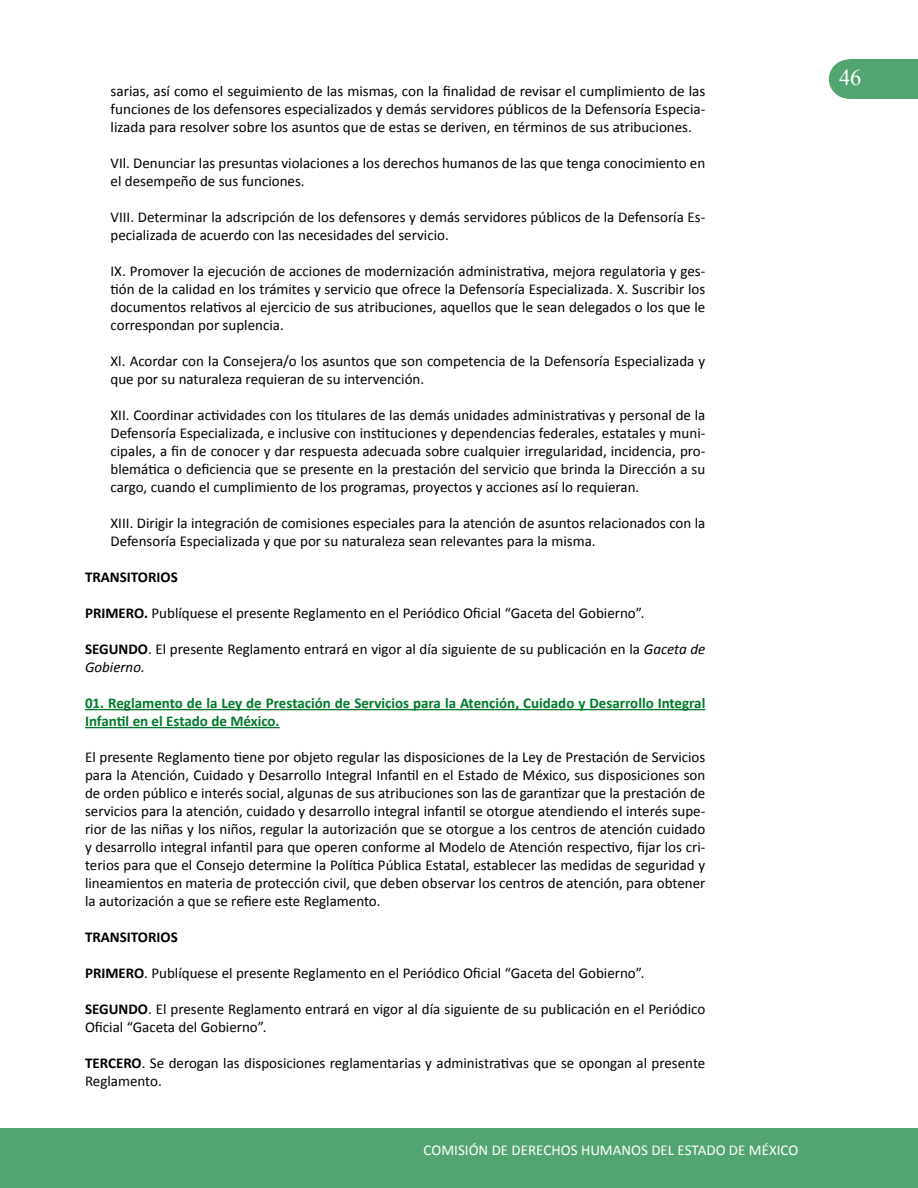
<style>
.page{position:relative;width:918px;height:1188px;background:#fff}
.page>*{position:absolute;margin:0;border:0;box-sizing:border-box;transform-origin:0 0}
.t1{font:22.5px "Times New Roman";color:#fff}
.t2{font:15px/18px "Calibri";color:#000}
.t3{font:700 15px/18px "Calibri";color:#00792c}
.t4{font:15px "Calibri";color:#fff}
.t5{font:700 15px "Calibri";color:#000}
.s1{font-weight:700}
.s2{font-style:italic}
</style>
<div class="page">
<div style="left:849px;top:59px;width:69px;height:40px;background:#52a470"></div>
<div style="left:829px;top:59px;width:41px;height:40px;background:#52a470;border-radius:50%"></div>
<div style="left:0;top:1128px;width:918px;height:60px;background:#52a470"></div>
<hr style="left:85px;top:709px;width:620px;height:1px;background:#00792c">
<hr style="left:85px;top:727px;width:195px;height:1px;background:#00792c">
<p class="t2" style="left:111px;top:82px;width:596px;text-align:justify">sarias, así como el seguimiento de las mismas, con la finalidad de revisar el cumplimiento de las funciones de los defensores especializados y demás servidores públicos de la Defensoría Especia&shy;lizada para resolver sobre los asuntos que de estas se deriven, en términos de sus atribuciones.</p>
<p class="t2" style="left:111px;top:154px;width:596px">VIl. Denunciar las presuntas violaciones a los derechos humanos de las que tenga conocimiento en el desempeño de sus funciones.</p>
<p class="t2" style="left:111px;top:208px;width:596px">VIII. Determinar la adscripción de los defensores y demás servidores públicos de la Defensoría Es&shy;pecializada de acuerdo con las necesidades del servicio.</p>
<p class="t2" style="left:111px;top:262px;width:596px;text-align:justify">IX. Promover la ejecución de acciones de modernización administrativa, mejora regulatoria y ges&shy;tión de la calidad en los trámites y servicio que ofrece la Defensoría Especializada. X. Suscribir los documentos relativos al ejercicio de sus atribuciones, aquellos que le sean delegados o los que le correspondan por suplencia.</p>
<p class="t2" style="left:111px;top:352px;width:596px">Xl. Acordar con la Consejera/o los asuntos que son competencia de la Defensoría Especializada y que por su naturaleza requieran de su intervención.</p>
<p class="t2" style="left:111px;top:406px;width:596px;text-align:justify">XII. Coordinar actividades con los titulares de las demás unidades administrativas y personal de la Defensoría Especializada, e inclusive con instituciones y dependencias federales, estatales y muni&shy;cipales, a fin de conocer y dar respuesta adecuada sobre cualquier irregularidad, incidencia, pro&shy;blemática o deficiencia que se presente en la prestación del servicio que brinda la Dirección a su cargo, cuando el cumplimiento de los programas, proyectos y acciones así lo requieran.</p>
<p class="t2" style="left:111px;top:514px;width:596px">XIII. Dirigir la integración de comisiones especiales para la atención de asuntos relacionados con la<br>Defensoría Especializada y que por su naturaleza sean relevantes para la misma.</p>
<p class="t5" style="left:85px;top:568px;width:94px">TRANSITORIOS</p>
<p class="t2" style="left:85px;top:604px;width:561px"><span class="s1">PRIMERO.</span> Publíquese el presente Reglamento en el Periódico Oficial “Gaceta del Gobierno”.</p>
<p class="t2" style="left:85px;top:640px;width:622px"><span class="s1">SEGUNDO</span>. El presente Reglamento entrará en vigor al día siguiente de su publicación en la <span class="s2">Gaceta de<br>Gobierno.</span></p>
<p class="t3" style="left:85px;top:694px;width:622px">01. Reglamento de la Ley de Prestación de Servicios para la Atención, Cuidado y Desarrollo Integral<br>Infantil en el Estado de México.</p>
<p class="t2" style="left:85px;top:748px;width:622px;text-align:justify">El presente Reglamento tiene por objeto regular las disposiciones de la Ley de Prestación de Servicios para la Atención, Cuidado y Desarrollo Integral Infantil en el Estado de México, sus disposiciones son de orden público e interés social, algunas de sus atribuciones son las de garantizar que la prestación de servicios para la atención, cuidado y desarrollo integral infantil se otorgue atendiendo el interés supe&shy;rior de las niñas y los niños, regular la autorización que se otorgue a los centros de atención cuidado y desarrollo integral infantil para que operen conforme al Modelo de Atención respectivo, fijar los cri&shy;terios para que el Consejo determine la Política Pública Estatal, establecer las medidas de seguridad y lineamientos en materia de protección civil, que deben observar los centros de atención, para obtener la autorización a que se refiere este Reglamento.</p>
<p class="t5" style="left:85px;top:928px;width:94px">TRANSITORIOS</p>
<p class="t2" style="left:85px;top:964px;width:561px"><span class="s1">PRIMERO</span>. Publíquese el presente Reglamento en el Periódico Oficial “Gaceta del Gobierno”.</p>
<p class="t2" style="left:85px;top:1000px;width:622px"><span class="s1">SEGUNDO</span>. El presente Reglamento entrará en vigor al día siguiente de su publicación en el Periódico<br>Oficial “Gaceta del Gobierno”.</p>
<p class="t2" style="left:85px;top:1054px;width:622px"><span class="s1">TERCERO</span>. Se derogan las disposiciones reglamentarias y administrativas que se opongan al presente<br>Reglamento.</p>
<p class="t4" style="left:424px;top:1140px;width:376px">COMISIÓN DE DERECHOS HUMANOS DEL ESTADO DE MÉXICO</p>
<h1 class="t1" style="left:839px;top:63px;width:24px">46</h1>
</div>
